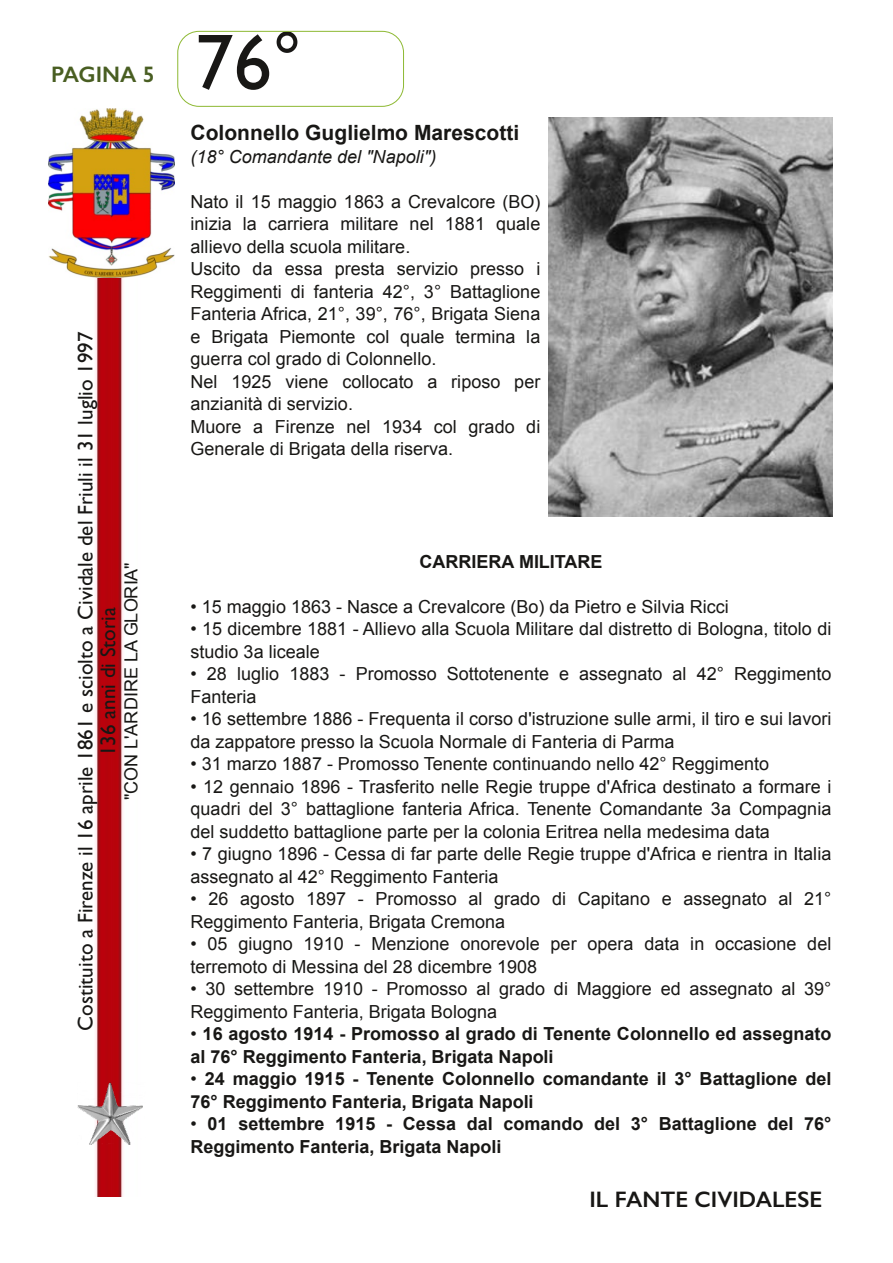
<style>
.page{position:relative;width:893px;height:1263px;background:#fff}
.page>*{position:absolute;margin:0;border:0;box-sizing:border-box;transform-origin:0 0}
.t1{font:79.5px "Gill Sans";color:#181715}
.t2{font:600 22.5px "Gill Sans";color:#181715}
.t3{font:600 22.5px "Gill Sans";color:#495e22}
.t4{font:21px/22.5px "Gill Sans";color:#181715;text-align:center}
.t5{font:700 21px "Arial";color:#181715}
.t6{font:18px/22.5px "Arial";color:#181715}
.t7{font:700 18px/22.5px "Arial";color:#181715}
.t8{font:italic 18px "Arial";color:#181715}
.s1{font-weight:400}
</style>
<div class="page">
<img style="left:48px;top:109px;width:126px;height:1087px">
<div style="left:178px;top:31px;width:226px;height:75px;border:1px solid #8eb933;border-radius:21px"></div>
<img style="left:77px;top:1082px;width:68px;height:63px">
<img style="left:548px;top:118px;width:285px;height:398px">
<p class="t3" style="left:51px;top:60px;width:105px">PAGINA 5</p>
<p class="t4" style="left:74px;top:1031px;width:701px;rotate:-90deg">Costituito a Firenze il 16 aprile 1861 e sciolto a Cividale del Friuli il 31 luglio 1997<br>136 anni di Storia</p>
<p class="t6" style="left:120px;top:800px;width:240px;rotate:-90deg">"CON L'ARDIRE LA GLORIA"</p>
<h1 class="t1" style="left:195px;top:16px;width:109px">76°</h1>
<p class="t5" style="left:190px;top:121px;width:330px">Colonnello Guglielmo Marescotti</p>
<p class="t8" style="left:190px;top:147px;width:247px">(18° Comandante del "Napoli")</p>
<p class="t6" style="left:190px;top:190px;width:351px">Nato il 15 maggio 1863 a Crevalcore (BO) inizia la carriera militare nel 1881 quale allievo della scuola militare.<br>Uscito da essa presta servizio presso i Reggimenti di fanteria 42°, 3° Battaglione Fanteria Africa, 21°, 39°, 76°, Brigata Siena e Brigata Piemonte col quale termina la guerra col grado di Colonnello.<br>Nel 1925 viene collocato a riposo per anzianità di servizio.<br>Muore a Firenze nel 1934 col grado di Generale di Brigata della riserva.</p>
<p class="t7" style="left:419px;top:550px;width:185px">CARRIERA MILITARE</p>
<p class="t6" style="left:190px;top:595px;width:540px">• 15 maggio 1863 - Nasce a Crevalcore (Bo) da Pietro e Silvia Ricci</p>
<p class="t6" style="left:190px;top:618px;width:642px">• 15 dicembre 1881 - Allievo alla Scuola Militare dal distretto di Bologna, titolo di studio 3a liceale</p>
<p class="t6" style="left:190px;top:663px;width:642px">• 28 luglio 1883 - Promosso Sottotenente e assegnato al 42° Reggimento<br>Fanteria</p>
<p class="t6" style="left:190px;top:708px;width:642px">• 16 settembre 1886 - Frequenta il corso d'istruzione sulle armi, il tiro e sui lavori da zappatore presso la Scuola Normale di Fanteria di Parma</p>
<p class="t6" style="left:190px;top:753px;width:580px">• 31 marzo 1887 - Promosso Tenente continuando nello 42° Reggimento</p>
<p class="t6" style="left:190px;top:775px;width:642px;text-align:justify">• 12 gennaio 1896 - Trasferito nelle Regie truppe d'Africa destinato a formare i quadri del 3° battaglione fanteria Africa. Tenente Comandante 3a Compagnia del suddetto battaglione parte per la colonia Eritrea nella medesima data</p>
<p class="t6" style="left:190px;top:843px;width:642px">• 7 giugno 1896 - Cessa di far parte delle Regie truppe d'Africa e rientra in Italia assegnato al 42° Reggimento Fanteria</p>
<p class="t6" style="left:190px;top:888px;width:642px">• 26 agosto 1897 - Promosso al grado di Capitano e assegnato al 21°<br>Reggimento Fanteria, Brigata Cremona</p>
<p class="t6" style="left:190px;top:933px;width:642px">• 05 giugno 1910 - Menzione onorevole per opera data in occasione del terremoto di Messina del 28 dicembre 1908</p>
<p class="t6" style="left:190px;top:978px;width:642px">• 30 settembre 1910 - Promosso al grado di Maggiore ed assegnato al 39°<br>Reggimento Fanteria, Brigata Bologna</p>
<p class="t7" style="left:190px;top:1023px;width:642px"><span class="s1">•</span> 16 agosto 1914 - Promosso al grado di Tenente Colonnello ed assegnato al 76° Reggimento Fanteria, Brigata Napoli</p>
<p class="t7" style="left:190px;top:1068px;width:642px"><span class="s1">•</span> 24 maggio 1915 - Tenente Colonnello comandante il 3° Battaglione del<br>76° Reggimento Fanteria, Brigata Napoli</p>
<p class="t7" style="left:190px;top:1113px;width:642px"><span class="s1">•</span> 01 settembre 1915 - Cessa dal comando del 3° Battaglione del 76°<br>Reggimento Fanteria, Brigata Napoli</p>
<p class="t2" style="left:589px;top:1185px;width:234px">IL FANTE CIVIDALESE</p>
</div>
